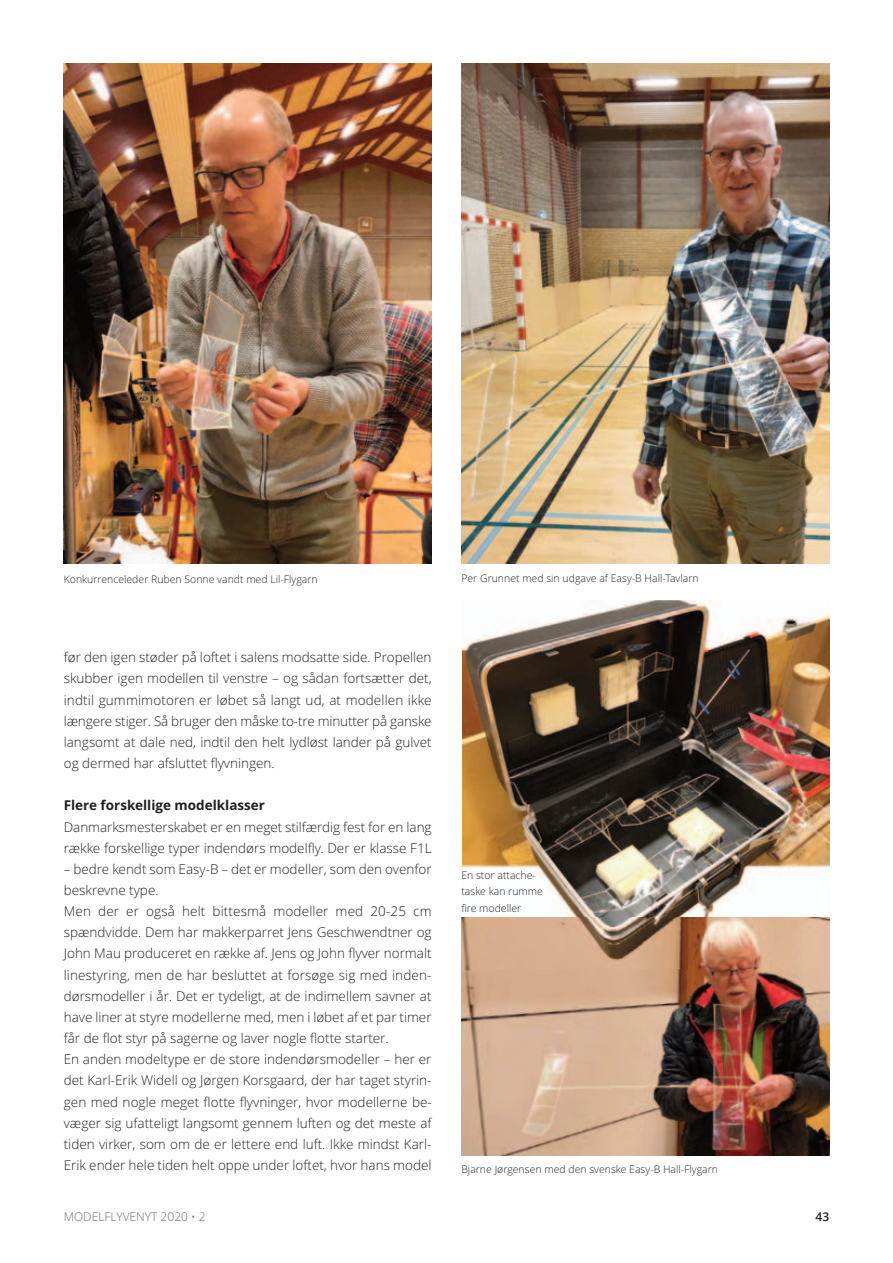
<style>
.page{position:relative;width:893px;height:1263px;background:#fff}
.page>*{position:absolute;margin:0;border:0;box-sizing:border-box;transform-origin:0 0}
.t1{font:300 13.5px/21.1px "Open Sans";color:#231f20}
.t2{font:700 13.5px "Open Sans";color:#231f20}
.t3{font:300 12px "Open Sans";color:#6c6d70}
.t4{font:600 12px "Open Sans";color:#231f20}
.t5{font:300 10.5px/16.5px "Open Sans";color:#231f20}
</style>
<div class="page">
<img style="left:64px;top:64px;width:368px;height:499px">
<img style="left:461px;top:64px;width:368px;height:499px">
<img style="left:461px;top:917px;width:368px;height:239px">
<img style="left:463px;top:601px;width:366px;height:368px">
<p class="t5" style="left:64px;top:572px;width:255px">Konkurrenceleder Ruben Sonne vandt med Lil-Flygarn</p>
<p class="t5" style="left:461px;top:571px;width:239px">Per Grunnet med sin udgave af Easy-B Hall-Tavlarn</p>
<p class="t1" style="left:64px;top:648px;width:369px;text-align:justify">før den igen støder på loftet i salens modsatte side. Propellen skubber igen modellen til venstre – og sådan fortsætter det, indtil gummimotoren er løbet så langt ud, at modellen ikke længere stiger. Så bruger den måske to-tre minutter på ganske langsomt at dale ned, indtil den helt lydløst lander på gulvet og dermed har afsluttet flyvningen.</p>
<p class="t2" style="left:64px;top:800px;width:203px">Flere forskellige modelklasser</p>
<p class="t1" style="left:64px;top:817px;width:369px">Danmarksmesterskabet er en meget stilfærdig fest for en lang række forskellige typer indendørs modelfly. Der er klasse F1L</p>
<p class="t1" style="left:64px;top:860px;width:370px">– bedre kendt som Easy-B – det er modeller, som den ovenfor beskrevne type.<br>Men der er også helt bittesmå modeller med 20-25 cm spændvidde. Dem har makkerparret Jens Geschwendtner og John Mau produceret en række af. Jens og John flyver normalt linestyring, men de har besluttet at forsøge sig med inden&shy;dørsmodeller i år. Det er tydeligt, at de indimellem savner at have liner at styre modellerne med, men i løbet af et par timer får de flot styr på sagerne og laver nogle flotte starter.<br>En anden modeltype er de store indendørsmodeller – her er det Karl-Erik Widell og Jørgen Korsgaard, der har taget styrin&shy;gen med nogle meget flotte flyvninger, hvor modellerne be&shy;væger sig ufatteligt langsomt gennem luften og det meste af tiden virker, som om de er lettere end luft. Ikke mindst Karl-Erik ender hele tiden helt oppe under loftet, hvor hans model</p>
<p class="t3" style="left:64px;top:1212px;width:143px">MODELFLYVENYT 2020 • 2</p>
<p class="t4" style="left:815px;top:1212px;width:15px">43</p>
<p class="t5" style="left:461px;top:868px;width:83px">En stor attache&shy;taske kan rumme fire modeller</p>
<p class="t5" style="left:461px;top:1162px;width:258px">Bjarne Jørgensen med den svenske Easy-B Hall-Flygarn</p>
</div>
